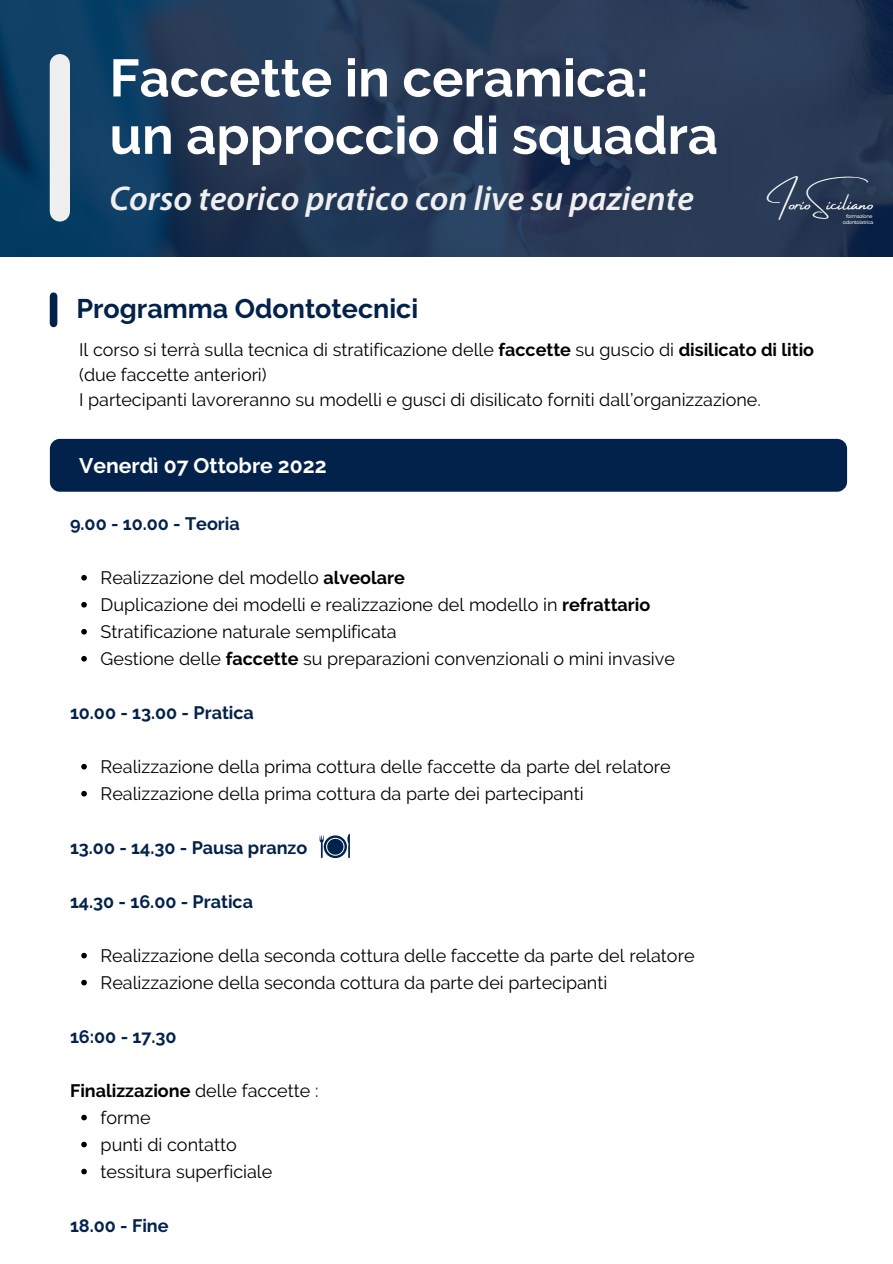
<style>
.page{position:relative;width:893px;height:1264px;background:#fff}
.page>*{position:absolute;margin:0;border:0;box-sizing:border-box;transform-origin:0 0}
.t1{font:700 52.5px/57.3px "Raleway";color:#fff}
.t2{font:italic 600 34.5px "Myriad Pro";color:#efefef}
.t3{font:700 26.85px "Raleway";color:#03224b}
.t4{font:22.35px "Amsterdam Four";color:#fff}
.t5{font:700 21.15px "Raleway";color:#fff}
.t6{font:18px/27px "Raleway";color:#000}
.t7{font:700 18px "Raleway";color:#03224b}
.t8{font:700 18px "Raleway";color:#000}
.t9{font:500 5.1px/5.8px "Montserrat";letter-spacing:-.06em;color:#efefef;text-align:center}
.s1{font-weight:700}
.s2{font-weight:400}
</style>
<div class="page">
<div style="left:50px;top:296px;width:7px;height:27px;background:#03224b"></div>
<svg style="left:81px;top:575px;width:6px;height:5px"></svg>
<svg style="left:81px;top:602px;width:6px;height:5px"></svg>
<svg style="left:81px;top:629px;width:6px;height:5px"></svg>
<svg style="left:81px;top:656px;width:6px;height:5px"></svg>
<svg style="left:81px;top:764px;width:6px;height:5px"></svg>
<svg style="left:81px;top:790px;width:6px;height:6px"></svg>
<svg style="left:81px;top:952px;width:6px;height:6px"></svg>
<svg style="left:81px;top:979px;width:6px;height:6px"></svg>
<svg style="left:81px;top:1114px;width:6px;height:6px"></svg>
<svg style="left:81px;top:1141px;width:6px;height:6px"></svg>
<svg style="left:81px;top:1168px;width:6px;height:6px"></svg>
<img style="left:0;top:0;width:892px;height:256px">
<div style="left:50px;top:64px;width:20px;height:147px;background:#efefef"></div>
<div style="left:50px;top:439px;width:797px;height:52px;background:#03224b;border-radius:10px"></div>
<svg style="left:319px;top:833px;width:31px;height:25px"></svg>
<h1 class="t1" style="left:109px;top:49px;width:610px">Faccette in ceramica: un approccio di squadra</h1>
<h2 class="t2" style="left:109px;top:184px;width:585px">Corso teorico pratico con live su paziente</h2>
<p class="t4" style="left:766px;top:191px;width:108px">IorioSiciliano</p>
<p class="t9" style="left:842px;top:213px;width:32px">formazione odontoiatrica</p>
<h3 class="t3" style="left:76px;top:293px;width:343px">Programma Odontotecnici</h3>
<p class="t6" style="left:79px;top:337px;width:736px;line-height:24.8px">Il corso si terrà sulla tecnica di stratificazione delle <span class="s1">faccette</span> su guscio di <span class="s1">disilicato di litio </span>(due faccette anteriori)<br>I partecipanti lavoreranno su modelli e gusci di disilicato forniti dall’organizzazione.</p>
<p class="t5" style="left:79px;top:453px;width:249px">Venerdì 07 Ottobre 2022</p>
<p class="t7" style="left:70px;top:513px;width:171px">9.00 - 10.00 - Teoria</p>
<p class="t6" style="left:101px;top:564px;width:575px">Realizzazione del modello <span class="s1">alveolare<br></span>Duplicazione dei modelli e realizzazione del modello in <span class="s1">refrattario </span>Stratificazione naturale semplificata<br>Gestione delle <span class="s1">faccette</span> su preparazioni convenzionali o mini invasive</p>
<p class="t7" style="left:70px;top:702px;width:185px">10.00 - 13.00 - Pratica</p>
<p class="t6" style="left:101px;top:753px;width:571px">Realizzazione della prima cottura delle faccette da parte del relatore<br>Realizzazione della prima cottura da parte dei partecipanti</p>
<p class="t7" style="left:70px;top:837px;width:239px">13.00 - 14.30 - Pausa pranzo</p>
<p class="t7" style="left:70px;top:890px;width:184px">14.30 - 16.00 - Pratica</p>
<p class="t6" style="left:101px;top:941px;width:595px">Realizzazione della seconda cottura delle faccette da parte del relatore<br>Realizzazione della seconda cottura da parte dei partecipanti</p>
<p class="t7" style="left:70px;top:1025px;width:108px">16:00 - 17.30</p>
<p class="t8" style="left:70px;top:1079px;width:250px">Finalizzazione <span class="s2">delle faccette :</span></p>
<p class="t6" style="left:101px;top:1103px;width:173px">forme<br>punti di contatto tessitura superficiale</p>
<p class="t7" style="left:70px;top:1214px;width:100px">18.00 - Fine</p>
</div>
